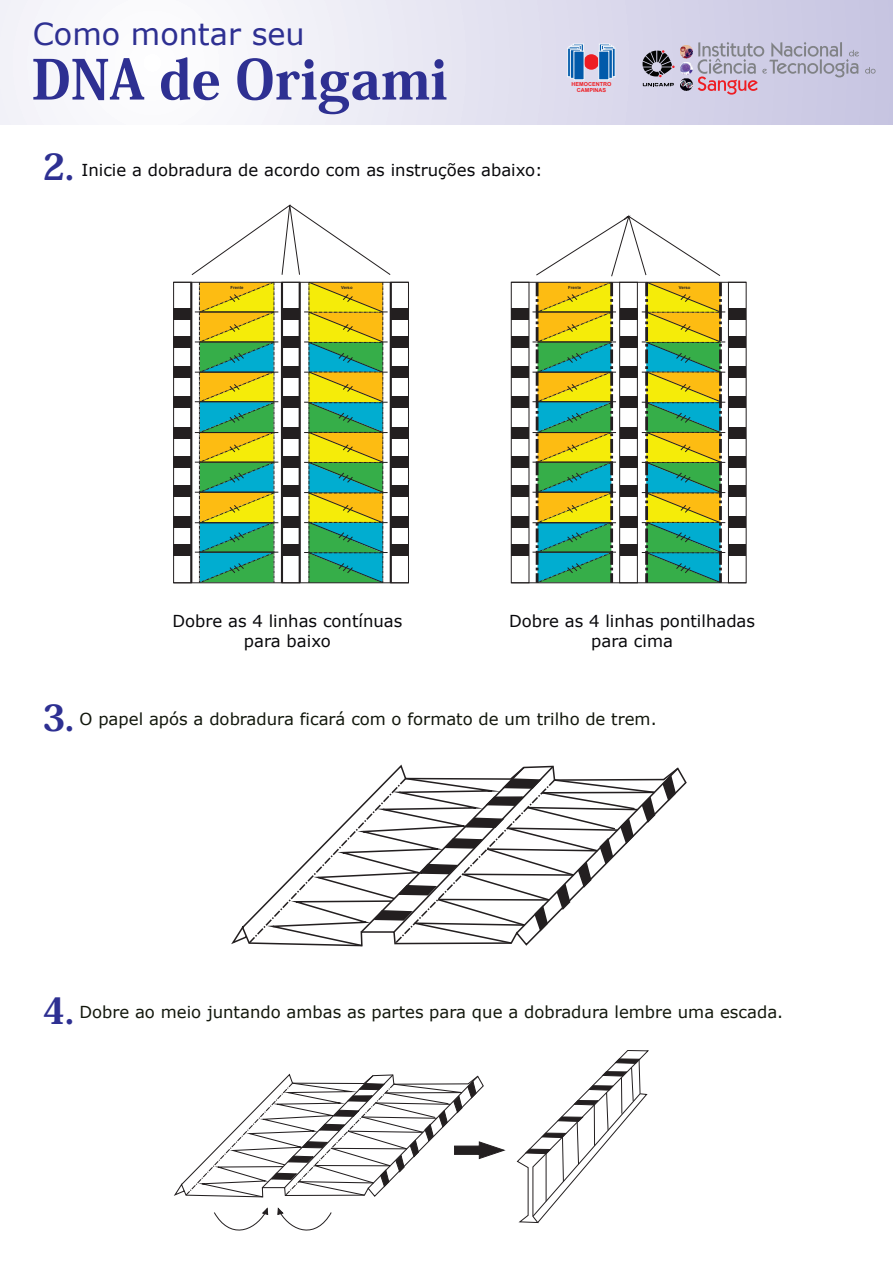
<style>
.page{position:relative;width:893px;height:1263px;background:#fff}
.page>*{position:absolute;margin:0;border:0;box-sizing:border-box;transform-origin:0 0}
.t1{font:800 54.15px "Koz Min Pro";color:#2e3092}
.t2{font:800 36px "Koz Min Pro";color:#2e3092}
.t3{font:30.3px "Verdana";color:#2e3092}
.t4{font:16.5px "Verdana";color:#12170c}
.t5{font:16.5px/19.5px "Verdana";color:#08080b;text-align:center}
.t6{font:700 5.55px/6.1px "Arial";color:#ee1d23;text-align:center}
.t7{font:700 4.2px "Arial";color:#231f20}
.s1{font-family:"Koz Min Pro";font-weight:800;font-size:36px;color:#2e3092}
</style>
<div class="page">
<div style="left:0;top:0;width:893px;height:125px;background:linear-gradient(to right,#fff,#c8c6e3)"></div>
<div style="left:584px;top:54px;width:15px;height:16px;background:#ee1d23;border-radius:50%"></div>
<svg style="left:567px;top:44px;width:17px;height:36px"></svg>
<svg style="left:599px;top:44px;width:16px;height:36px"></svg>
<svg style="left:643px;top:42px;width:233px;height:53px;background:#bcb4c8"></svg>
<div style="left:173px;top:282px;width:19px;height:301px;border:1px solid #231f20"></div>
<div style="left:390px;top:282px;width:19px;height:301px;border:1px solid #231f20"></div>
<hr style="left:174px;top:282px;width:234px;height:1px;background:#231f20">
<hr style="left:174px;top:582px;width:234px;height:1px;background:#231f20">
<svg style="left:191px;top:204px;width:200px;height:379px"></svg>
<hr style="left:642px;top:312px;width:83px;height:1px;background:#231f20">
<hr style="left:642px;top:342px;width:83px;height:1px;background:#231f20">
<hr style="left:642px;top:372px;width:83px;height:1px;background:#231f20">
<hr style="left:642px;top:402px;width:83px;height:1px;background:#231f20">
<hr style="left:642px;top:432px;width:83px;height:1px;background:#231f20">
<hr style="left:642px;top:462px;width:83px;height:1px;background:#231f20">
<hr style="left:642px;top:492px;width:83px;height:1px;background:#231f20">
<hr style="left:642px;top:522px;width:83px;height:1px;background:#231f20">
<hr style="left:642px;top:552px;width:83px;height:1px;background:#231f20">
<div style="left:511px;top:282px;width:18px;height:301px;border:1px solid #231f20"></div>
<div style="left:728px;top:282px;width:18px;height:301px;border:1px solid #231f20"></div>
<hr style="left:511px;top:282px;width:235px;height:1px;background:#231f20">
<hr style="left:511px;top:582px;width:235px;height:1px;background:#231f20">
<hr style="left:532px;top:312px;width:84px;height:1px;background:#231f20">
<hr style="left:532px;top:342px;width:84px;height:1px;background:#231f20">
<hr style="left:532px;top:372px;width:84px;height:1px;background:#231f20">
<hr style="left:532px;top:401px;width:84px;height:1px;background:#231f20">
<hr style="left:532px;top:432px;width:84px;height:1px;background:#231f20">
<hr style="left:532px;top:462px;width:84px;height:1px;background:#231f20">
<hr style="left:532px;top:492px;width:84px;height:1px;background:#231f20">
<hr style="left:532px;top:522px;width:84px;height:1px;background:#231f20">
<hr style="left:532px;top:552px;width:84px;height:1px;background:#231f20">
<hr style="left:190px;top:282px;width:2px;height:301px;background:#231f20">
<hr style="left:281px;top:282px;width:2px;height:301px;background:#231f20">
<hr style="left:299px;top:282px;width:2px;height:301px;background:#231f20">
<hr style="left:390px;top:282px;width:2px;height:301px;background:#231f20">
<svg style="left:535px;top:215px;width:187px;height:368px"></svg>
<svg style="left:247px;top:764px;width:433px;height:183px"></svg>
<svg style="left:516px;top:1050px;width:133px;height:174px"></svg>
<svg style="left:214px;top:1207px;width:55px;height:24px"></svg>
<svg style="left:277px;top:1207px;width:55px;height:24px"></svg>
<svg style="left:174px;top:1073px;width:332px;height:125px"></svg>
<div style="left:174px;top:308px;width:17px;height:11px;background:#231f20"></div>
<div style="left:174px;top:337px;width:17px;height:11px;background:#231f20"></div>
<div style="left:174px;top:367px;width:17px;height:11px;background:#231f20"></div>
<div style="left:174px;top:396px;width:17px;height:11px;background:#231f20"></div>
<div style="left:174px;top:427px;width:17px;height:11px;background:#231f20"></div>
<div style="left:174px;top:456px;width:17px;height:11px;background:#231f20"></div>
<div style="left:174px;top:485px;width:17px;height:12px;background:#231f20"></div>
<div style="left:174px;top:517px;width:17px;height:11px;background:#231f20"></div>
<div style="left:174px;top:545px;width:17px;height:11px;background:#231f20"></div>
<div style="left:282px;top:308px;width:18px;height:11px;background:#231f20"></div>
<div style="left:282px;top:337px;width:18px;height:11px;background:#231f20"></div>
<div style="left:282px;top:367px;width:18px;height:11px;background:#231f20"></div>
<div style="left:282px;top:396px;width:18px;height:11px;background:#231f20"></div>
<div style="left:282px;top:427px;width:18px;height:11px;background:#231f20"></div>
<div style="left:282px;top:456px;width:18px;height:11px;background:#231f20"></div>
<div style="left:282px;top:485px;width:18px;height:12px;background:#231f20"></div>
<div style="left:282px;top:517px;width:18px;height:11px;background:#231f20"></div>
<div style="left:282px;top:545px;width:18px;height:11px;background:#231f20"></div>
<div style="left:392px;top:308px;width:17px;height:11px;background:#231f20"></div>
<div style="left:392px;top:337px;width:17px;height:11px;background:#231f20"></div>
<div style="left:392px;top:367px;width:17px;height:11px;background:#231f20"></div>
<div style="left:392px;top:396px;width:17px;height:11px;background:#231f20"></div>
<div style="left:392px;top:427px;width:17px;height:11px;background:#231f20"></div>
<div style="left:392px;top:456px;width:17px;height:11px;background:#231f20"></div>
<div style="left:392px;top:485px;width:17px;height:12px;background:#231f20"></div>
<div style="left:392px;top:517px;width:17px;height:11px;background:#231f20"></div>
<div style="left:392px;top:545px;width:17px;height:11px;background:#231f20"></div>
<div style="left:511px;top:308px;width:18px;height:11px;background:#231f20"></div>
<div style="left:511px;top:337px;width:18px;height:11px;background:#231f20"></div>
<div style="left:511px;top:367px;width:18px;height:11px;background:#231f20"></div>
<div style="left:511px;top:396px;width:18px;height:11px;background:#231f20"></div>
<div style="left:511px;top:427px;width:18px;height:11px;background:#231f20"></div>
<div style="left:511px;top:456px;width:18px;height:11px;background:#231f20"></div>
<div style="left:511px;top:485px;width:18px;height:12px;background:#231f20"></div>
<div style="left:511px;top:517px;width:18px;height:11px;background:#231f20"></div>
<div style="left:511px;top:545px;width:18px;height:11px;background:#231f20"></div>
<div style="left:620px;top:308px;width:18px;height:11px;background:#231f20"></div>
<div style="left:620px;top:337px;width:18px;height:11px;background:#231f20"></div>
<div style="left:620px;top:367px;width:18px;height:11px;background:#231f20"></div>
<div style="left:620px;top:396px;width:18px;height:11px;background:#231f20"></div>
<div style="left:620px;top:427px;width:18px;height:11px;background:#231f20"></div>
<div style="left:620px;top:456px;width:18px;height:11px;background:#231f20"></div>
<div style="left:620px;top:485px;width:18px;height:12px;background:#231f20"></div>
<div style="left:620px;top:517px;width:18px;height:11px;background:#231f20"></div>
<div style="left:620px;top:545px;width:18px;height:11px;background:#231f20"></div>
<div style="left:728px;top:308px;width:18px;height:11px;background:#231f20"></div>
<div style="left:728px;top:337px;width:18px;height:11px;background:#231f20"></div>
<div style="left:728px;top:367px;width:18px;height:11px;background:#231f20"></div>
<div style="left:728px;top:396px;width:18px;height:11px;background:#231f20"></div>
<div style="left:728px;top:427px;width:18px;height:11px;background:#231f20"></div>
<div style="left:728px;top:456px;width:18px;height:11px;background:#231f20"></div>
<div style="left:728px;top:485px;width:18px;height:12px;background:#231f20"></div>
<div style="left:728px;top:517px;width:18px;height:11px;background:#231f20"></div>
<div style="left:728px;top:545px;width:18px;height:11px;background:#231f20"></div>
<h3 class="t3" style="left:33px;top:22px;width:273px">Como montar seu</h3>
<h1 class="t1" style="left:32px;top:52px;width:417px">DNA de Origami</h1>
<h2 class="t2" style="left:42px;top:148px;width:33px">2.</h2>
<p class="t5" style="left:81px;top:161px;width:463px">Inicie a dobradura de acordo com as instruções abaixo:</p>
<p class="t6" style="left:572px;top:82px;width:41px">HEMOCENTRO<br>CAMPINAS</p>
<p class="t7" style="left:231px;top:286px;width:14px">Frente</p>
<p class="t7" style="left:341px;top:286px;width:13px">Verso</p>
<p class="t7" style="left:568px;top:286px;width:14px">Frente</p>
<p class="t7" style="left:679px;top:286px;width:13px">Verso</p>
<p class="t5" style="left:172px;top:613px;width:232px">Dobre as 4 linhas contínuas para baixo</p>
<p class="t5" style="left:509px;top:613px;width:248px">Dobre as 4 linhas pontilhadas para cima</p>
<p class="t4" style="left:42px;top:712px;width:616px"><span class="s1">3.</span> O papel após a dobradura ficará com o formato de um trilho de trem.</p>
<p class="t4" style="left:42px;top:1005px;width:742px"><span class="s1">4.</span> Dobre ao meio juntando ambas as partes para que a dobradura lembre uma escada.</p>
</div>
